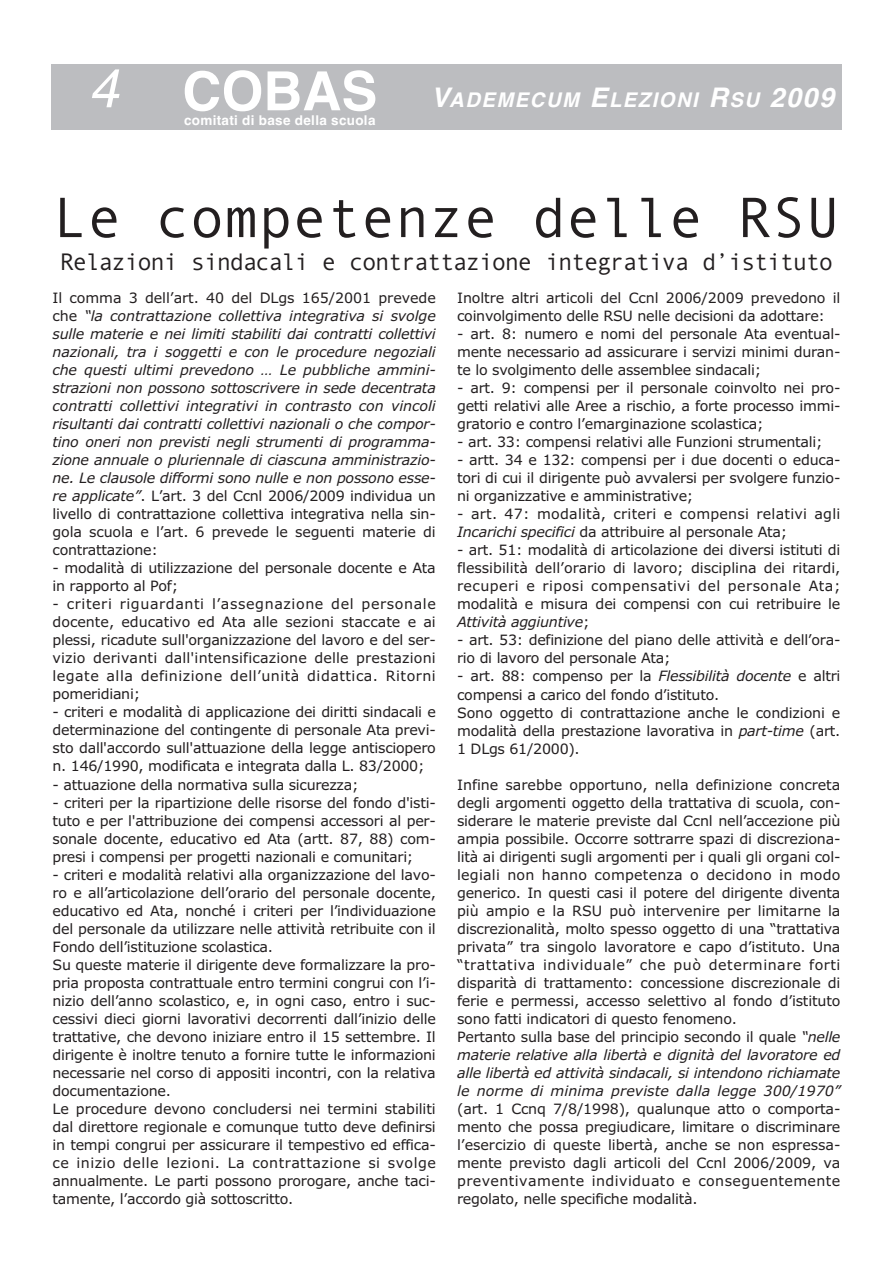
<style>
.page{position:relative;width:893px;height:1263px;background:#fff}
.page>*{position:absolute;margin:0;border:0;box-sizing:border-box;transform-origin:0 0}
.t1{font:57px "Andale Mono";color:#231f20}
.t2{font:24px "Andale Mono";letter-spacing:-.06em;color:#231f20}
.t3{font:italic 700 20.25px "Helvetica";letter-spacing:.075em;color:#fff}
.t4{font:14.25px/18px "Verdana";letter-spacing:-.02em;color:#231f20;text-align:justify}
.t5{font:italic 14.25px/18px "Verdana";letter-spacing:-.02em;color:#231f20;text-align:justify}
.t6{font:14.25px/18px "Verdana";letter-spacing:.015em;color:#231f20}
.t7{font:700 13.5px "Helvetica";letter-spacing:.02em;color:#fff}
.s1{font-weight:400;font-size:54px}
.s2{font-style:normal;font-size:54px}
.s3{font-size:27px}
.s4{font-style:normal}
.s5{font-style:italic}
</style>
<div class="page">
<div style="left:51px;top:64px;width:791px;height:65px;background:#bcbdc0"></div>
<h3 class="t3" style="left:89px;top:88px;width:747px"><span class="s1">4</span> <span class="s2">COBAS</span> <span class="s3">V</span>ADEMECUM <span class="s3">E</span>LEZIONI <span class="s3">R</span>SU <span class="s3">2009</span></h3>
<p class="t7" style="left:184px;top:113px;width:193px">comitati di base della scuola</p>
<h1 class="t1" style="left:53px;top:184px;width:788px">Le competenze delle RSU</h1>
<h2 class="t2" style="left:60px;top:248px;width:775px">Relazioni sindacali e contrattazione integrativa d’istituto</h2>
<p class="t5" style="left:53px;top:289px;width:385px"><span class="s4">Il comma 3 dell’art. 40 del DLgs 165/2001 prevede che</span> “la contrattazione collettiva integrativa si svolge sulle materie e nei limiti stabiliti dai contratti collettivi nazionali, tra i soggetti e con le procedure negoziali che questi ultimi prevedono … Le pubbliche ammini&shy;strazioni non possono sottoscrivere in sede decentrata contratti collettivi integrativi in contrasto con vincoli risultanti dai contratti collettivi nazionali o che compor&shy;tino oneri non previsti negli strumenti di programma&shy;zione annuale o pluriennale di ciascuna amministrazio&shy;ne. Le clausole difformi sono nulle e non possono esse&shy;re applicate”<span class="s4">. L’art. 3 del Ccnl 2006/2009 individua un livello di contrattazione collettiva integrativa nella sin&shy;gola scuola e l’art. 6 prevede le seguenti materie di contrattazione:</span></p>
<p class="t4" style="left:53px;top:559px;width:385px">- modalità di utilizzazione del personale docente e Ata in rapporto al Pof;</p>
<p class="t4" style="left:53px;top:595px;width:385px">- criteri riguardanti l’assegnazione del personale docente, educativo ed Ata alle sezioni staccate e ai plessi, ricadute sull'organizzazione del lavoro e del ser&shy;vizio derivanti dall'intensificazione delle prestazioni legate alla definizione dell’unità didattica. Ritorni pomeridiani;</p>
<p class="t4" style="left:53px;top:703px;width:385px">- criteri e modalità di applicazione dei diritti sindacali e determinazione del contingente di personale Ata previ&shy;sto dall'accordo sull'attuazione della legge antisciopero n. 146/1990, modificata e integrata dalla L. 83/2000;</p>
<p class="t4" style="left:53px;top:775px;width:308px">- attuazione della normativa sulla sicurezza;</p>
<p class="t4" style="left:53px;top:793px;width:385px">- criteri per la ripartizione delle risorse del fondo d'isti&shy;tuto e per l'attribuzione dei compensi accessori al per&shy;sonale docente, educativo ed Ata (artt. 87, 88) com&shy;presi i compensi per progetti nazionali e comunitari;</p>
<p class="t4" style="left:53px;top:865px;width:385px;text-align:left">- criteri e modalità relativi alla organizzazione del lavo&shy;ro e all’articolazione dell’orario del personale docente, educativo ed Ata, nonché i criteri per l’individuazione del personale da utilizzare nelle attività retribuite con il Fondo dell’istituzione scolastica.<br>Su queste materie il dirigente deve formalizzare la pro&shy;pria proposta contrattuale entro termini congrui con l’i&shy;nizio dell’anno scolastico, e, in ogni caso, entro i suc&shy;cessivi dieci giorni lavorativi decorrenti dall’inizio delle trattative, che devono iniziare entro il 15 settembre. Il dirigente è inoltre tenuto a fornire tutte le informazioni necessarie nel corso di appositi incontri, con la relativa documentazione.<br>Le procedure devono concludersi nei termini stabiliti dal direttore regionale e comunque tutto deve definirsi in tempi congrui per assicurare il tempestivo ed effica&shy;ce inizio delle lezioni. La contrattazione si svolge annualmente. Le parti possono prorogare, anche taci&shy;tamente, l’accordo già sottoscritto.</p>
<p class="t4" style="left:457px;top:289px;width:385px">Inoltre altri articoli del Ccnl 2006/2009 prevedono il coinvolgimento delle RSU nelle decisioni da adottare:</p>
<p class="t4" style="left:457px;top:325px;width:385px">- art. 8: numero e nomi del personale Ata eventual&shy;mente necessario ad assicurare i servizi minimi duran&shy;te lo svolgimento delle assemblee sindacali;</p>
<p class="t4" style="left:457px;top:379px;width:385px">- art. 9: compensi per il personale coinvolto nei pro&shy;getti relativi alle Aree a rischio, a forte processo immi&shy;gratorio e contro l’emarginazione scolastica;</p>
<p class="t4" style="left:457px;top:433px;width:367px">- art. 33: compensi relativi alle Funzioni strumentali;</p>
<p class="t4" style="left:457px;top:451px;width:385px">- artt. 34 e 132: compensi per i due docenti o educa&shy;tori di cui il dirigente può avvalersi per svolgere funzio&shy;ni organizzative e amministrative;</p>
<p class="t6" style="left:457px;top:505px;width:385px">- art. 47: modalità, criteri e compensi relativi agli<br><span class="s5">Incarichi specifici</span> da attribuire al personale Ata;</p>
<p class="t4" style="left:457px;top:541px;width:385px">- art. 51: modalità di articolazione dei diversi istituti di flessibilità dell’orario di lavoro; disciplina dei ritardi, recuperi e riposi compensativi del personale Ata; modalità e misura dei compensi con cui retribuire le <span class="s5">Attività aggiuntive</span>;</p>
<p class="t4" style="left:457px;top:631px;width:385px">- art. 53: definizione del piano delle attività e dell’ora&shy;rio di lavoro del personale Ata;</p>
<p class="t4" style="left:457px;top:667px;width:385px;text-align:left">- art. 88: compenso per la <span class="s5">Flessibilità docente</span> e altri compensi a carico del fondo d’istituto.<br>Sono oggetto di contrattazione anche le condizioni e modalità della prestazione lavorativa in <span class="s5">part-time</span> (art.<br>1 DLgs 61/2000).</p>
<p class="t4" style="left:457px;top:775px;width:385px;text-align:left">Infine sarebbe opportuno, nella definizione concreta degli argomenti oggetto della trattativa di scuola, con&shy;siderare le materie previste dal Ccnl nell’accezione più ampia possibile. Occorre sottrarre spazi di discreziona&shy;lità ai dirigenti sugli argomenti per i quali gli organi col&shy;legiali non hanno competenza o decidono in modo generico. In questi casi il potere del dirigente diventa più ampio e la RSU può intervenire per limitarne la discrezionalità, molto spesso oggetto di una “trattativa privata” tra singolo lavoratore e capo d’istituto. Una “trattativa individuale” che può determinare forti disparità di trattamento: concessione discrezionale di ferie e permessi, accesso selettivo al fondo d’istituto sono fatti indicatori di questo fenomeno.<br>Pertanto sulla base del principio secondo il quale <span class="s5">“nelle materie relative alla libertà e dignità del lavoratore ed alle libertà ed attività sindacali, si intendono richiamate le norme di minima previste dalla legge 300/1970”</span></p>
<p class="t4" style="left:457px;top:1099px;width:385px">(art. 1 Ccnq 7/8/1998), qualunque atto o comporta&shy;mento che possa pregiudicare, limitare o discriminare l’esercizio di queste libertà, anche se non espressa&shy;mente previsto dagli articoli del Ccnl 2006/2009, va preventivamente individuato e conseguentemente regolato, nelle specifiche modalità.</p>
</div>
